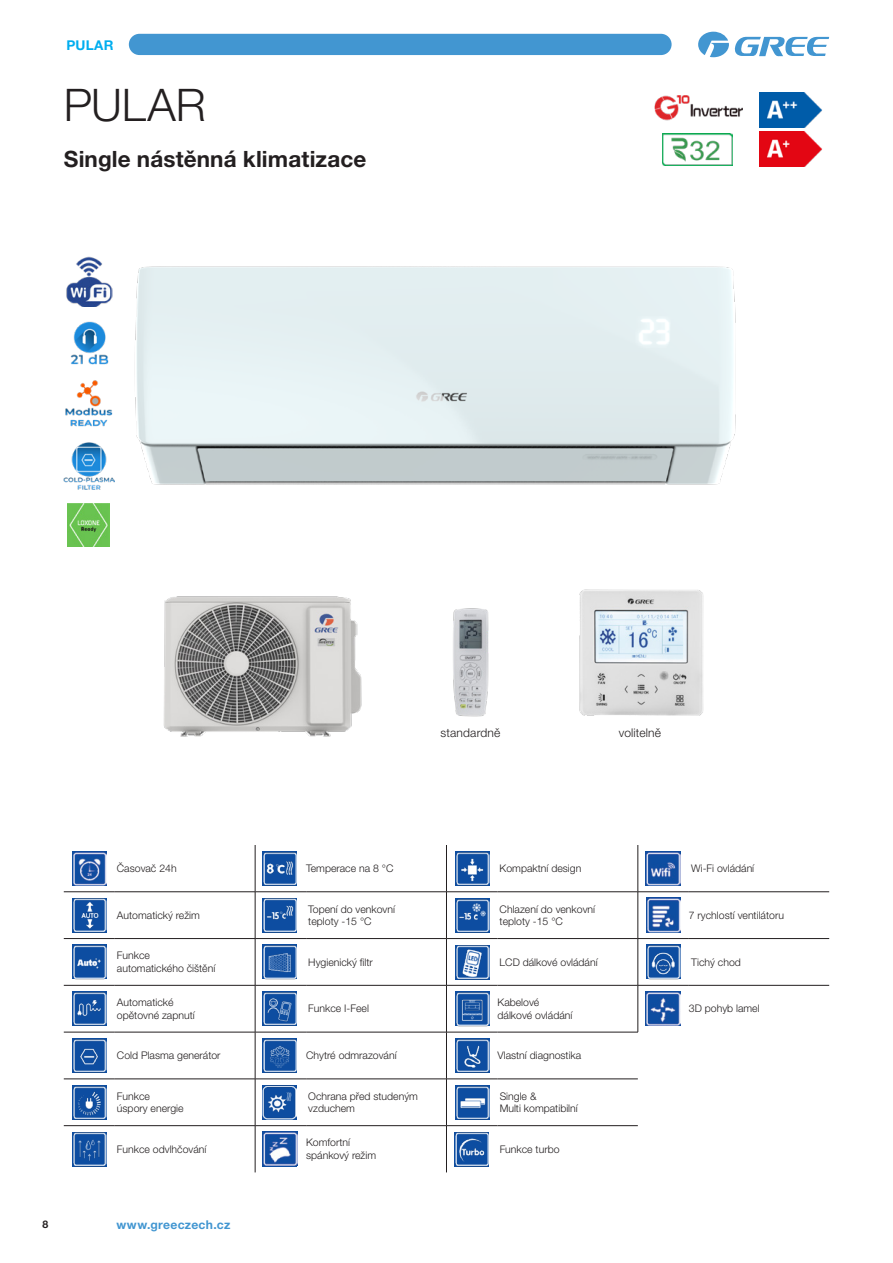
<style>
.page{position:relative;width:893px;height:1263px;background:#fff}
.page>*{position:absolute;margin:0;border:0;box-sizing:border-box;transform-origin:0 0}
.t1{font:300 45px "Helvetica Neue LT Pro";letter-spacing:-.005em;color:#231f20}
.t2{font:700 22.5px "Helvetica Neue LT Pro";letter-spacing:.005em;color:#231f20}
.t3{font:700 13.5px "Helvetica Neue LT Pro";letter-spacing:.02em;color:#00aeef}
.t4{font:700 12.15px "Helvetica Neue LT Pro";letter-spacing:.025em;color:#4296d1}
.t5{font:300 12px "Helvetica Neue LT Pro";letter-spacing:.015em;color:#231f20}
.t6{font:300 10.5px/12.6px "Helvetica Neue LT Pro";color:#231f20}
.t7{font:700 10.5px "Helvetica Neue LT Pro";color:#231f20}
</style>
<div class="page">
<svg style="left:698px;top:32px;width:131px;height:25px"></svg>
<div style="left:129px;top:34px;width:543px;height:21px;background:#4296d1;border-radius:11px"></div>
<hr style="left:255px;top:845px;width:1px;height:46px;background:#231f20">
<hr style="left:446px;top:845px;width:1px;height:46px;background:#231f20">
<hr style="left:638px;top:845px;width:1px;height:46px;background:#231f20">
<hr style="left:64px;top:891px;width:51px;height:1px;background:#231f20">
<hr style="left:115px;top:891px;width:140px;height:1px;background:#231f20">
<hr style="left:255px;top:891px;width:51px;height:1px;background:#231f20">
<hr style="left:255px;top:892px;width:1px;height:46px;background:#231f20">
<hr style="left:306px;top:891px;width:140px;height:1px;background:#231f20">
<hr style="left:446px;top:891px;width:51px;height:1px;background:#231f20">
<hr style="left:446px;top:892px;width:1px;height:46px;background:#231f20">
<hr style="left:497px;top:891px;width:141px;height:1px;background:#231f20">
<hr style="left:638px;top:891px;width:51px;height:1px;background:#231f20">
<hr style="left:689px;top:891px;width:140px;height:1px;background:#231f20">
<hr style="left:64px;top:938px;width:51px;height:1px;background:#231f20">
<hr style="left:115px;top:938px;width:140px;height:1px;background:#231f20">
<hr style="left:255px;top:938px;width:51px;height:1px;background:#231f20">
<hr style="left:255px;top:939px;width:1px;height:46px;background:#231f20">
<hr style="left:306px;top:938px;width:140px;height:1px;background:#231f20">
<hr style="left:446px;top:938px;width:51px;height:1px;background:#231f20">
<hr style="left:446px;top:939px;width:1px;height:46px;background:#231f20">
<hr style="left:497px;top:938px;width:141px;height:1px;background:#231f20">
<hr style="left:638px;top:938px;width:51px;height:1px;background:#231f20">
<hr style="left:64px;top:985px;width:51px;height:1px;background:#231f20">
<hr style="left:115px;top:985px;width:140px;height:1px;background:#231f20">
<hr style="left:255px;top:985px;width:51px;height:1px;background:#231f20">
<hr style="left:255px;top:985px;width:1px;height:47px;background:#231f20">
<hr style="left:306px;top:985px;width:140px;height:1px;background:#231f20">
<hr style="left:446px;top:985px;width:51px;height:1px;background:#231f20">
<hr style="left:446px;top:985px;width:1px;height:47px;background:#231f20">
<hr style="left:497px;top:985px;width:141px;height:1px;background:#231f20">
<hr style="left:64px;top:1032px;width:51px;height:1px;background:#231f20">
<hr style="left:115px;top:1032px;width:140px;height:1px;background:#231f20">
<hr style="left:255px;top:1032px;width:51px;height:1px;background:#231f20">
<hr style="left:255px;top:1032px;width:1px;height:47px;background:#231f20">
<hr style="left:306px;top:1032px;width:140px;height:1px;background:#231f20">
<hr style="left:446px;top:1032px;width:51px;height:1px;background:#231f20">
<hr style="left:446px;top:1032px;width:1px;height:47px;background:#231f20">
<hr style="left:497px;top:1032px;width:141px;height:1px;background:#231f20">
<hr style="left:64px;top:1078px;width:51px;height:1px;background:#231f20">
<hr style="left:115px;top:1078px;width:140px;height:1px;background:#231f20">
<hr style="left:255px;top:1078px;width:51px;height:1px;background:#231f20">
<hr style="left:255px;top:1079px;width:1px;height:46px;background:#231f20">
<hr style="left:306px;top:1078px;width:140px;height:1px;background:#231f20">
<hr style="left:446px;top:1078px;width:51px;height:1px;background:#231f20">
<hr style="left:446px;top:1079px;width:1px;height:46px;background:#231f20">
<hr style="left:497px;top:1078px;width:141px;height:1px;background:#231f20">
<hr style="left:64px;top:1125px;width:51px;height:1px;background:#231f20">
<hr style="left:115px;top:1125px;width:140px;height:1px;background:#231f20">
<hr style="left:255px;top:1125px;width:51px;height:1px;background:#231f20">
<hr style="left:255px;top:1126px;width:1px;height:46px;background:#231f20">
<hr style="left:306px;top:1125px;width:140px;height:1px;background:#231f20">
<hr style="left:446px;top:1125px;width:51px;height:1px;background:#231f20">
<hr style="left:446px;top:1126px;width:1px;height:46px;background:#231f20">
<hr style="left:638px;top:892px;width:1px;height:46px;background:#231f20">
<hr style="left:638px;top:939px;width:1px;height:46px;background:#231f20">
<hr style="left:689px;top:938px;width:140px;height:1px;background:#231f20">
<hr style="left:638px;top:985px;width:51px;height:1px;background:#231f20">
<hr style="left:638px;top:985px;width:1px;height:47px;background:#231f20">
<hr style="left:689px;top:985px;width:140px;height:1px;background:#231f20">
<hr style="left:497px;top:1125px;width:141px;height:1px;background:#231f20">
<img style="left:455px;top:898px;width:34px;height:34px">
<img style="left:455px;top:945px;width:34px;height:34px">
<img style="left:455px;top:991px;width:34px;height:35px">
<img style="left:455px;top:1038px;width:34px;height:35px">
<img style="left:646px;top:851px;width:34px;height:34px">
<img style="left:455px;top:1085px;width:34px;height:34px">
<img style="left:455px;top:1132px;width:34px;height:34px">
<img style="left:72px;top:851px;width:35px;height:34px">
<img style="left:72px;top:898px;width:35px;height:34px">
<img style="left:72px;top:945px;width:35px;height:34px">
<img style="left:72px;top:991px;width:35px;height:35px">
<img style="left:72px;top:1038px;width:35px;height:35px">
<img style="left:72px;top:1085px;width:34px;height:34px">
<img style="left:72px;top:1132px;width:35px;height:34px">
<img style="left:263px;top:851px;width:34px;height:34px">
<img style="left:263px;top:945px;width:34px;height:34px">
<img style="left:263px;top:991px;width:34px;height:35px">
<img style="left:263px;top:1038px;width:34px;height:35px">
<img style="left:263px;top:1085px;width:34px;height:34px">
<img style="left:263px;top:1132px;width:34px;height:34px">
<img style="left:263px;top:898px;width:34px;height:34px">
<img style="left:455px;top:851px;width:34px;height:34px">
<img style="left:135px;top:266px;width:601px;height:219px">
<img style="left:453px;top:608px;width:36px;height:109px">
<img style="left:66px;top:256px;width:47px;height:51px">
<img style="left:65px;top:380px;width:48px;height:47px">
<img style="left:64px;top:442px;width:51px;height:48px">
<img style="left:654px;top:96px;width:88px;height:25px">
<img style="left:662px;top:134px;width:71px;height:31px">
<img style="left:759px;top:92px;width:63px;height:35px">
<img style="left:759px;top:132px;width:63px;height:35px">
<img style="left:646px;top:898px;width:35px;height:34px">
<img style="left:646px;top:945px;width:35px;height:34px">
<img style="left:70px;top:321px;width:39px;height:44px">
<img style="left:646px;top:991px;width:34px;height:35px">
<img style="left:163px;top:596px;width:199px;height:141px">
<img style="left:67px;top:504px;width:43px;height:43px">
<img style="left:579px;top:589px;width:124px;height:126px">
<p class="t3" style="left:66px;top:36px;width:49px">PULAR</p>
<h1 class="t1" style="left:64px;top:78px;width:143px">PULAR</h1>
<h2 class="t2" style="left:64px;top:145px;width:304px">Single nástěnná klimatizace</h2>
<p class="t7" style="left:43px;top:1218px;width:7px">8</p>
<p class="t5" style="left:440px;top:725px;width:61px">standardně</p>
<p class="t5" style="left:619px;top:725px;width:44px">volitelně</p>
<p class="t6" style="left:117px;top:862px;width:61px">Časovač 24h</p>
<p class="t6" style="left:306px;top:862px;width:89px">Temperace na 8 °C</p>
<p class="t6" style="left:500px;top:862px;width:83px">Kompaktní design</p>
<p class="t6" style="left:691px;top:862px;width:65px">Wi-Fi ovládání</p>
<p class="t6" style="left:117px;top:909px;width:85px">Automatický režim</p>
<p class="t6" style="left:308px;top:902px;width:88px">Topení do venkovní teploty -15 °C</p>
<p class="t6" style="left:500px;top:902px;width:97px">Chlazení do venkovní teploty -15 °C</p>
<p class="t6" style="left:689px;top:909px;width:97px">7 rychlostí ventilátoru</p>
<p class="t6" style="left:117px;top:949px;width:100px">Funkce automatického čištění</p>
<p class="t6" style="left:308px;top:955px;width:66px">Hygienický filtr</p>
<p class="t6" style="left:500px;top:955px;width:100px">LCD dálkové ovládání</p>
<p class="t6" style="left:691px;top:955px;width:51px">Tichý chod</p>
<p class="t6" style="left:117px;top:996px;width:79px">Automatické opětovné zapnutí</p>
<p class="t6" style="left:308px;top:1002px;width:62px">Funkce I-Feel</p>
<p class="t6" style="left:497px;top:996px;width:76px">Kabelové dálkové ovládání</p>
<p class="t6" style="left:689px;top:1002px;width:72px">3D pohyb lamel</p>
<p class="t6" style="left:117px;top:1049px;width:105px">Cold Plasma generátor</p>
<p class="t6" style="left:306px;top:1049px;width:92px">Chytré odmrazování</p>
<p class="t6" style="left:497px;top:1049px;width:85px">Vlastní diagnostika</p>
<p class="t6" style="left:117px;top:1089px;width:68px">Funkce<br>úspory energie</p>
<p class="t6" style="left:308px;top:1089px;width:111px">Ochrana před studeným vzduchem</p>
<p class="t6" style="left:500px;top:1089px;width:80px">Single &amp;<br>Multi kompatibilní</p>
<p class="t6" style="left:117px;top:1142px;width:91px">Funkce odvlhčování</p>
<p class="t6" style="left:306px;top:1136px;width:72px">Komfortní spánkový režim</p>
<p class="t6" style="left:500px;top:1142px;width:61px">Funkce turbo</p>
<p class="t4" style="left:116px;top:1217px;width:115px">www.greeczech.cz</p>
</div>
